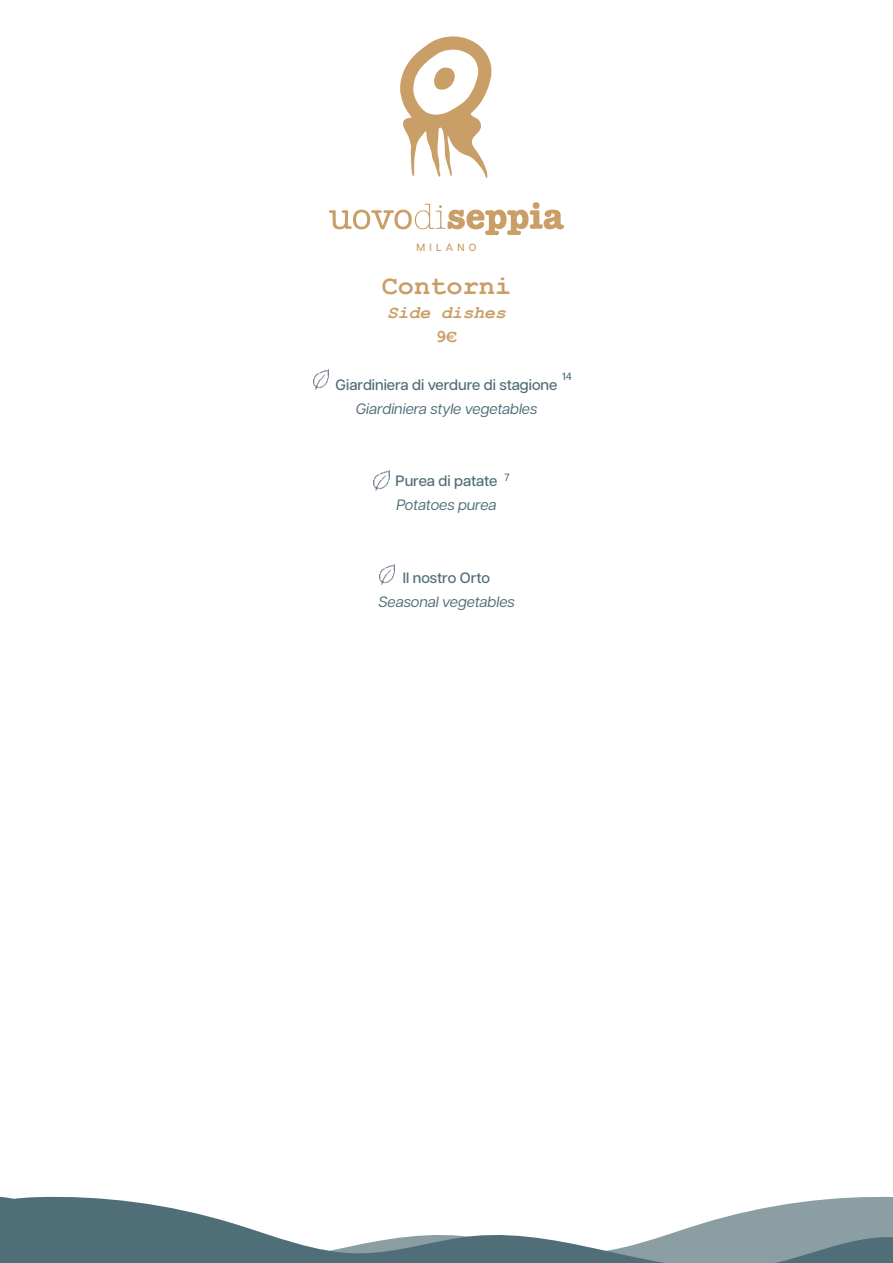
<style>
.page{position:relative;width:893px;height:1263px;background:#fff}
.page>*{position:absolute;margin:0;border:0;box-sizing:border-box;transform-origin:0 0}
.t1{font:700 27px "Courier New";color:#ca9e67}
.t2{font:italic 700 18px "Courier New";color:#ca9e67}
.t3{font:700 18px "Courier New";color:#ca9e67}
.t4{font:italic 15px "Articulat CF";color:#506e78}
.t5{font:500 15px "Articulat CF";color:#506e78}
.t6{font:500 10.5px "Articulat CF";letter-spacing:.4em;color:#ca9e67}
.t7{font:500 10.5px "Articulat CF";color:#506e78}
</style>
<div class="page">
<svg style="left:329px;top:204px;width:235px;height:31px"></svg>
<svg style="left:400px;top:36px;width:92px;height:142px"></svg>
<svg style="left:0;top:1196px;width:893px;height:67px"></svg>
<img style="left:313px;top:370px;width:16px;height:20px">
<img style="left:374px;top:471px;width:15px;height:20px">
<img style="left:379px;top:564px;width:15px;height:20px">
<p class="t6" style="left:416px;top:240px;width:61px">MILANO</p>
<h1 class="t1" style="left:382px;top:269px;width:131px">Contorni</h1>
<p class="t2" style="left:387px;top:300px;width:120px">Side dishes</p>
<p class="t3" style="left:436px;top:326px;width:23px">9€</p>
<p class="t5" style="left:336px;top:374px;width:223px">Giardiniera di verdure di stagione</p>
<p class="t4" style="left:356px;top:398px;width:183px">Giardiniera style vegetables</p>
<p class="t7" style="left:562px;top:369px;width:11px">14</p>
<p class="t5" style="left:396px;top:470px;width:103px">Purea di patate</p>
<p class="t4" style="left:396px;top:494px;width:102px">Potatoes purea</p>
<p class="t7" style="left:505px;top:470px;width:7px">7</p>
<p class="t5" style="left:403px;top:566px;width:89px">Il nostro Orto</p>
<p class="t4" style="left:378px;top:590px;width:138px">Seasonal vegetables</p>
</div>
